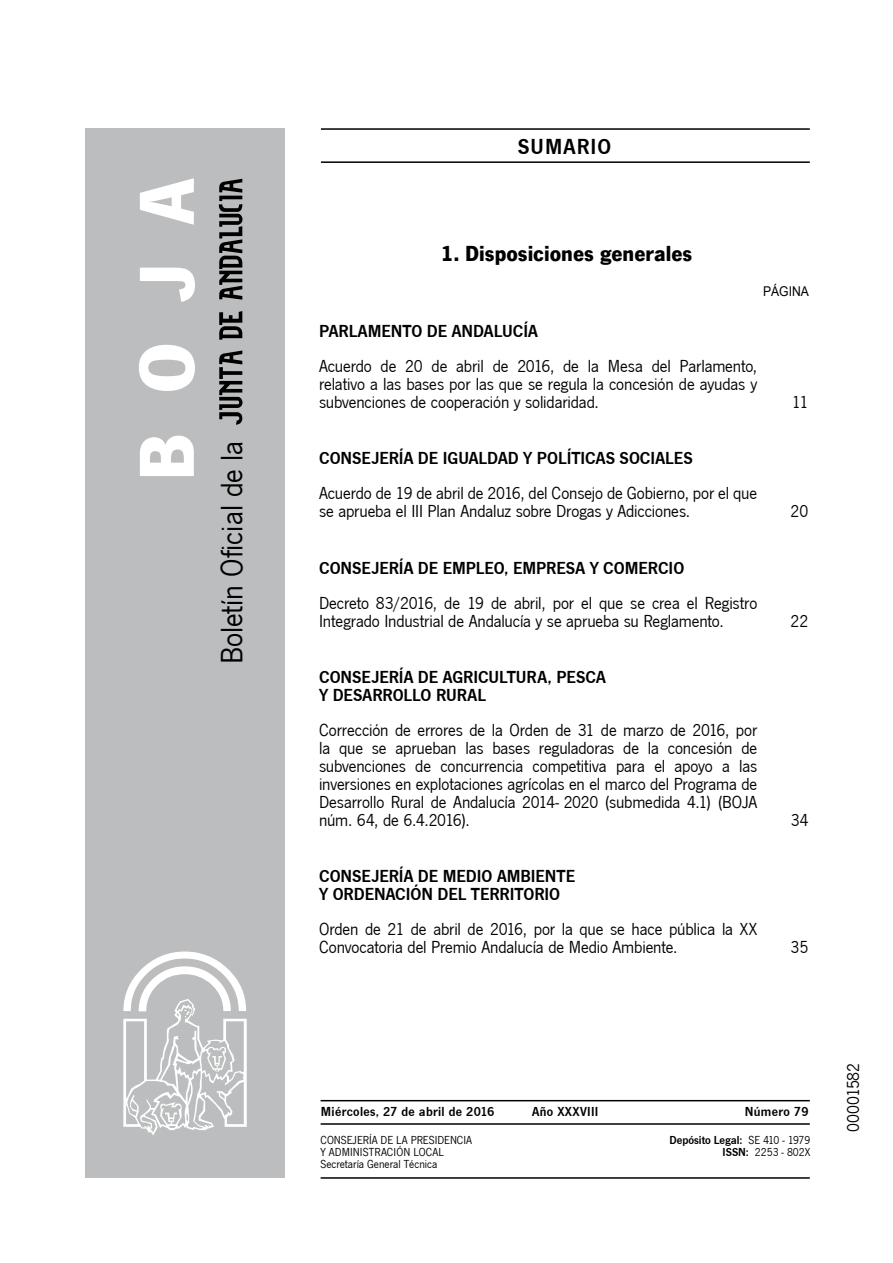
<style>
.page{position:relative;width:893px;height:1263px;background:#fff}
.page>*{position:absolute;margin:0;border:0;box-sizing:border-box;transform-origin:0 0}
.t1{font:700 81px "News Got T";color:#fff}
.t2{font:31.95px "News Got T";color:#000}
.t3{font:700 22.5px "News Got T";color:#000}
.t4{font:600 22.5px "News Got T";letter-spacing:.05em;color:#000}
.t5{font:18px/18px "News Got T";letter-spacing:-.01em;color:#000}
.t6{font:600 18px/18px "News Got T";color:#000}
.t7{font:600 13.5px "News Got T";letter-spacing:.025em;color:#000}
.t8{font:13.5px "Arial";color:#000;scale:.9 1}
.t9{font:12px/12px "News Got T";color:#000}
.t10{font:600 12px/12px "News Got T";color:#000;text-align:right}
.s1{font-weight:400}
</style>
<div class="page">
<hr style="left:321px;top:128px;width:488px;height:2px;background:#000">
<hr style="left:321px;top:161px;width:488px;height:2px;background:#000">
<div style="left:85px;top:128px;width:200px;height:1050px;background:#bcbdbe"></div>
<svg style="left:219px;top:351px;width:23px;height:74px"></svg>
<svg style="left:219px;top:311px;width:23px;height:29px"></svg>
<svg style="left:219px;top:179px;width:23px;height:121px"></svg>
<svg style="left:123px;top:952px;width:124px;height:183px"></svg>
<hr style="left:320px;top:1100px;width:489px;height:1px;background:#000">
<hr style="left:320px;top:1177px;width:489px;height:2px;background:#000">
<hr style="left:320px;top:1123px;width:489px;height:2px;background:#000">
<h1 class="t1" style="left:119px;top:481px;width:305px;rotate:-90deg">BOJA</h1>
<h2 class="t2" style="left:214px;top:664px;width:225px;rotate:-90deg">Boletín Oficial de la</h2>
<p class="t4" style="left:517px;top:134px;width:95px">SUMARIO</p>
<p class="t3" style="left:440px;top:240px;width:253px">1. Disposiciones generales</p>
<p class="t8" style="left:763px;top:282px;width:53px">PÁGINA</p>
<p class="t6" style="left:319px;top:322px;width:21px">PARLAM</p>
<p class="t6" style="left:381px;top:322px;width:91px">ENTO DE ANDALU</p>
<p class="t6" style="left:513px;top:322px;width:26px">CÍA</p>
<p class="t5" style="left:319px;top:357px;width:439px;text-align:justify">Acuerdo de 20 de abril de 2016, de la Mesa del Parlamento, relativo a las bases por las que se regula la concesión de ayudas y subvenciones de cooperación y solidaridad.</p>
<p class="t6" style="left:319px;top:449px;width:12px">CONS</p>
<p class="t6" style="left:361px;top:449px;width:108px">EJERÍA DE IGUALDAD</p>
<p class="t6" style="left:523px;top:449px;width:169px">Y POLÍTICAS SOCIALES</p>
<p class="t5" style="left:319px;top:485px;width:439px">Acuerdo de 19 de abril de 2016, del Consejo de Gobierno, por el que se aprueba el III Plan Andaluz sobre Drogas y Adicciones.</p>
<p class="t6" style="left:319px;top:559px;width:12px">CONS</p>
<p class="t6" style="left:361px;top:559px;width:93px">EJERÍA DE EMPL</p>
<p class="t6" style="left:484px;top:559px;width:41px">EO, EMPR</p>
<p class="t6" style="left:556px;top:559px;width:60px">ESA Y COM</p>
<p class="t6" style="left:638px;top:559px;width:38px">ERCIO</p>
<p class="t5" style="left:319px;top:594px;width:439px">Decreto 83/2016, de 19 de abril, por el que se crea el Registro<br>Integrado Industrial de Andalucía y se aprueba su Reglamento.</p>
<p class="t6" style="left:319px;top:668px;width:287px;text-indent:42px">EJERÍA DE AGRICULTURA, PESCA<br>Y DESARROLLO</p>
<p class="t6" style="left:319px;top:668px;width:12px">CONS</p>
<p class="t6" style="left:436px;top:686px;width:21px">RURAL</p>
<p class="t5" style="left:319px;top:721px;width:439px;text-align:justify">Corrección de errores de la Orden de 31 de marzo de 2016, por la que se aprueban las bases reguladoras de la concesión de subvenciones de concurrencia competitiva para el apoyo a las inversiones en explotaciones agrícolas en el marco del Programa de Desarrollo Rural de Andalucía 2014- 2020 (submedida 4.1) (BOJA núm. 64, de 6.4.2016).</p>
<p class="t6" style="left:319px;top:867px;width:12px">CONS</p>
<p class="t6" style="left:361px;top:867px;width:114px">EJERÍA DE MEDIO</p>
<p class="t6" style="left:319px;top:867px;width:258px;text-indent:178px">AMBIENTE<br>Y ORDENACIÓN DEL TERRITORIO</p>
<p class="t5" style="left:319px;top:921px;width:439px">Orden de 21 de abril de 2016, por la que se hace pública la XX<br>Convocatoria del Premio Andalucía de Medio Ambiente.</p>
<p class="t5" style="left:792px;top:393px;width:18px">11</p>
<p class="t5" style="left:790px;top:503px;width:19px">20</p>
<p class="t5" style="left:790px;top:612px;width:19px">22</p>
<p class="t5" style="left:790px;top:811px;width:19px">34</p>
<p class="t5" style="left:790px;top:939px;width:19px">35</p>
<p class="t7" style="left:321px;top:1104px;width:175px">MIÉRCOLES, 27 DE ABRIL DE 2016</p>
<p class="t7" style="left:532px;top:1104px;width:68px">AÑO XXXVIII</p>
<p class="t7" style="left:744px;top:1104px;width:65px">NÚMERO 79</p>
<p class="t9" style="left:320px;top:1134px;width:153px">CONSEJERÍA DE LA PRESIDENCIA<br>Y ADMINISTRACIÓN LOCAL<br>Secretaría General Técnica</p>
<p class="t10" style="left:669px;top:1134px;width:142px">DEPÓSITO LEGAL: <span class="s1">SE 410 - 1979<br></span>ISSN: <span class="s1">2253 - 802X</span></p>
<p class="t5" style="left:844px;top:1132px;width:70px;rotate:-90deg">00001582</p>
</div>
